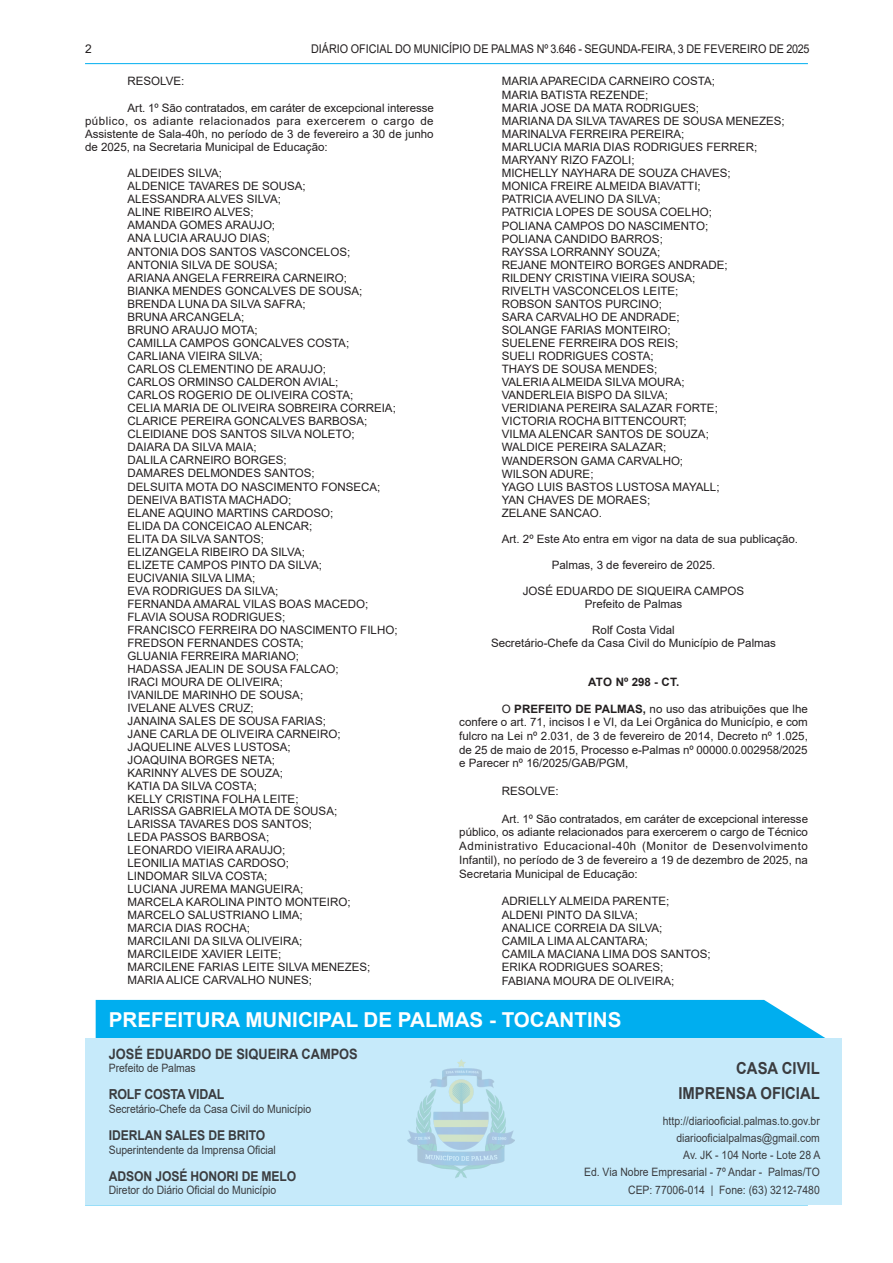
<style>
.page{position:relative;width:893px;height:1263px;background:#fff}
.page>*{position:absolute;margin:0;border:0;box-sizing:border-box;transform-origin:0 0}
.t1{font:700 20.55px "Arial";color:#fff}
.t2{font:700 16.5px/25.7px "Arial";color:#231f20;text-align:right;scale:.9 1}
.t3{font:700 14.25px "Arial";color:#231f20;scale:.9 1}
.t4{font:700 13.8px "Arial";letter-spacing:-.025em;color:#231f20;scale:.9 1}
.t5{font:700 13.5px "Arial";letter-spacing:-.01em;color:#231f20;scale:.9 1}
.t6{font:12px "Arial";color:#231f20;scale:.9 1}
.t7{font:12px "Arial";color:#231f20}
.t8{font:11.55px/13px "Arial";color:#231f20;text-align:justify}
.t9{font:11.55px/17.1px "Arial";color:#231f20;text-align:right;scale:.9 1}
.t10{font:700 11.55px "Arial";letter-spacing:.01em;color:#231f20}
.s1{font-weight:700}
</style>
<div class="page">
<hr style="left:85px;top:63px;width:723px;height:1px;background:#00aeef">
<hr style="left:85px;top:1204px;width:723px;height:1px;background:#00aeef">
<div style="left:96px;top:1000px;width:729px;height:38px;background:#00aeef"></div>
<div style="left:85px;top:1038px;width:757px;height:166px;background:#c6eafa"></div>
<img style="left:408px;top:1060px;width:106px;height:118px">
<p class="t7" style="left:85px;top:40px;width:8px">2</p>
<p class="t6" style="left:311px;top:40px;width:555px">DIÁRIO OFICIAL DO MUNICÍPIO DE PALMAS Nº 3.646 - SEGUNDA-FEIRA, 3 DE FEVEREIRO DE 2025</p>
<p class="t8" style="left:128px;top:74px;width:58px">RESOLVE:</p>
<p class="t8" style="left:85px;top:101px;width:350px;text-indent:43px">Art. 1º São contratados, em caráter de excepcional interesse público, os adiante relacionados para exercerem o cargo de Assistente de Sala-40h, no período de 3 de fevereiro a 30 de junho de 2025, na Secretaria Municipal de Educação:</p>
<p class="t8" style="left:128px;top:167px;width:271px;text-align:left">ALDEIDES SILVA;<br>ALDENICE TAVARES DE SOUSA;<br>ALESSANDRA ALVES SILVA;<br>ALINE RIBEIRO ALVES;<br>AMANDA GOMES ARAUJO;<br>ANA LUCIA ARAUJO DIAS;<br>ANTONIA DOS SANTOS VASCONCELOS;<br>ANTONIA SILVA DE SOUSA;<br>ARIANA ANGELA FERREIRA CARNEIRO;<br>BIANKA MENDES GONCALVES DE SOUSA;<br>BRENDA LUNA DA SILVA SAFRA;<br>BRUNA ARCANGELA;<br>BRUNO ARAUJO MOTA;<br>CAMILLA CAMPOS GONCALVES COSTA;<br>CARLIANA VIEIRA SILVA;<br>CARLOS CLEMENTINO DE ARAUJO;<br>CARLOS ORMINSO CALDERON AVIAL;<br>CARLOS ROGERIO DE OLIVEIRA COSTA;<br>CELIA MARIA DE OLIVEIRA SOBREIRA CORREIA;<br>CLARICE PEREIRA GONCALVES BARBOSA;<br>CLEIDIANE DOS SANTOS SILVA NOLETO;<br>DAIARA DA SILVA MAIA;<br>DALILA CARNEIRO BORGES;<br>DAMARES DELMONDES SANTOS;<br>DELSUITA MOTA DO NASCIMENTO FONSECA;<br>DENEIVA BATISTA MACHADO;<br>ELANE AQUINO MARTINS CARDOSO;<br>ELIDA DA CONCEICAO ALENCAR;<br>ELITA DA SILVA SANTOS;<br>ELIZANGELA RIBEIRO DA SILVA;<br>ELIZETE CAMPOS PINTO DA SILVA;<br>EUCIVANIA SILVA LIMA;<br>EVA RODRIGUES DA SILVA;<br>FERNANDA AMARAL VILAS BOAS MACEDO;<br>FLAVIA SOUSA RODRIGUES;<br>FRANCISCO FERREIRA DO NASCIMENTO FILHO;<br>FREDSON FERNANDES COSTA;<br>GLUANIA FERREIRA MARIANO;<br>HADASSA JEALIN DE SOUSA FALCAO;<br>IRACI MOURA DE OLIVEIRA;<br>IVANILDE MARINHO DE SOUSA;<br>IVELANE ALVES CRUZ;<br>JANAINA SALES DE SOUSA FARIAS;<br>JANE CARLA DE OLIVEIRA CARNEIRO;<br>JAQUELINE ALVES LUSTOSA;<br>JOAQUINA BORGES NETA;<br>KARINNY ALVES DE SOUZA;<br>KATIA DA SILVA COSTA;<br>KELLY CRISTINA FOLHA LEITE;<br>LARISSA GABRIELA MOTA DE SOUSA;<br>LARISSA TAVARES DOS SANTOS;<br>LEDA PASSOS BARBOSA;<br>LEONARDO VIEIRA ARAUJO;<br>LEONILIA MATIAS CARDOSO;<br>LINDOMAR SILVA COSTA;<br>LUCIANA JUREMA MANGUEIRA;<br>MARCELA KAROLINA PINTO MONTEIRO;<br>MARCELO SALUSTRIANO LIMA;<br>MARCIA DIAS ROCHA;<br>MARCILANI DA SILVA OLIVEIRA;<br>MARCILEIDE XAVIER LEITE;<br>MARCILENE FARIAS LEITE SILVA MENEZES;<br>MARIA ALICE CARVALHO NUNES;</p>
<p class="t8" style="left:502px;top:74px;width:285px;text-align:left">MARIA APARECIDA CARNEIRO COSTA;<br>MARIA BATISTA REZENDE;<br>MARIA JOSE DA MATA RODRIGUES;<br>MARIANA DA SILVA TAVARES DE SOUSA MENEZES;<br>MARINALVA FERREIRA PEREIRA;<br>MARLUCIA MARIA DIAS RODRIGUES FERRER;<br>MARYANY RIZO FAZOLI;<br>MICHELLY NAYHARA DE SOUZA CHAVES;<br>MONICA FREIRE ALMEIDA BIAVATTI;<br>PATRICIA AVELINO DA SILVA;<br>PATRICIA LOPES DE SOUSA COELHO;<br>POLIANA CAMPOS DO NASCIMENTO;<br>POLIANA CANDIDO BARROS;<br>RAYSSA LORRANNY SOUZA;<br>REJANE MONTEIRO BORGES ANDRADE;<br>RILDENY CRISTINA VIEIRA SOUSA;<br>RIVELTH VASCONCELOS LEITE;<br>ROBSON SANTOS PURCINO;<br>SARA CARVALHO DE ANDRADE;<br>SOLANGE FARIAS MONTEIRO;<br>SUELENE FERREIRA DOS REIS;<br>SUELI RODRIGUES COSTA;<br>THAYS DE SOUSA MENDES;<br>VALERIA ALMEIDA SILVA MOURA;<br>VANDERLEIA BISPO DA SILVA;<br>VERIDIANA PEREIRA SALAZAR FORTE;<br>VICTORIA ROCHA BITTENCOURT;<br>VILMA ALENCAR SANTOS DE SOUZA;<br>WALDICE PEREIRA SALAZAR;<br>WANDERSON GAMA CARVALHO;<br>WILSON ADURE;<br>YAGO LUIS BASTOS LUSTOSA MAYALL;<br>YAN CHAVES DE MORAES;<br>ZELANE SANCAO.</p>
<p class="t8" style="left:502px;top:532px;width:298px">Art. 2º Este Ato entra em vigor na data de sua publicação.</p>
<p class="t8" style="left:552px;top:558px;width:165px">Palmas, 3 de fevereiro de 2025.</p>
<p class="t8" style="left:523px;top:584px;width:223px;text-align:center">JOSÉ EDUARDO DE SIQUEIRA CAMPOS<br>Prefeito de Palmas</p>
<p class="t8" style="left:491px;top:623px;width:286px;text-align:center">Rolf Costa Vidal<br>Secretário-Chefe da Casa Civil do Município de Palmas</p>
<p class="t10" style="left:588px;top:674px;width:93px">ATO Nº 298 - CT.</p>
<p class="t8" style="left:459px;top:701px;width:350px;line-height:13.8px;text-indent:43px">O <span class="s1">PREFEITO DE PALMAS,</span> no uso das atribuições que lhe confere o art. 71, incisos I e VI, da Lei Orgânica do Município, e com fulcro na Lei nº 2.031, de 3 de fevereiro de 2014, Decreto nº 1.025, de 25 de maio de 2015, Processo e-Palmas nº 00000.0.002958/2025 e Parecer nº 16/2025/GAB/PGM,</p>
<p class="t8" style="left:502px;top:784px;width:58px">RESOLVE:</p>
<p class="t8" style="left:459px;top:812px;width:350px;line-height:13.8px;text-indent:43px">Art. 1º São contratados, em caráter de excepcional interesse público, os adiante relacionados para exercerem o cargo de Técnico Administrativo Educacional-40h (Monitor de Desenvolvimento Infantil), no período de 3 de fevereiro a 19 de dezembro de 2025, na Secretaria Municipal de Educação:</p>
<p class="t8" style="left:502px;top:895px;width:211px;text-align:left">ADRIELLY ALMEIDA PARENTE;<br>ALDENI PINTO DA SILVA;<br>ANALICE CORREIA DA SILVA;<br>CAMILA LIMA ALCANTARA;<br>CAMILA MACIANA LIMA DOS SANTOS;<br>ERIKA RODRIGUES SOARES;<br>FABIANA MOURA DE OLIVEIRA;</p>
<h1 class="t1" style="left:109px;top:1005px;width:514px">PREFEITURA MUNICIPAL DE PALMAS - TOCANTINS</h1>
<p class="t3" style="left:109px;top:1044px;width:278px">JOSÉ EDUARDO DE SIQUEIRA CAMPOS</p>
<p class="t9" style="left:109px;top:1059px;width:98px">Prefeito de Palmas</p>
<p class="t4" style="left:109px;top:1085px;width:130px">ROLF COSTA VIDAL</p>
<p class="t9" style="left:109px;top:1100px;width:226px">Secretário-Chefe da Casa Civil do Município</p>
<p class="t5" style="left:109px;top:1126px;width:175px">IDERLAN SALES DE BRITO</p>
<p class="t9" style="left:109px;top:1141px;width:187px">Superintendente da Imprensa Oficial</p>
<p class="t5" style="left:109px;top:1166px;width:210px">ADSON JOSÉ HONORI DE MELO</p>
<p class="t9" style="left:109px;top:1181px;width:187px">Diretor do Diário Oficial do Município</p>
<h2 class="t2" style="left:678px;top:1055px;width:159px">CASA CIVIL<br>IMPRENSA OFICIAL</h2>
<p class="t9" style="left:584px;top:1112px;width:264px">http://diariooficial.palmas.to.gov.br diariooficialpalmas@gmail.com<br>Av. JK - 104 Norte - Lote 28 A<br>Ed. Via Nobre Empresarial - 7º Andar - Palmas/TO CEP: 77006-014 | Fone: (63) 3212-7480</p>
</div>
